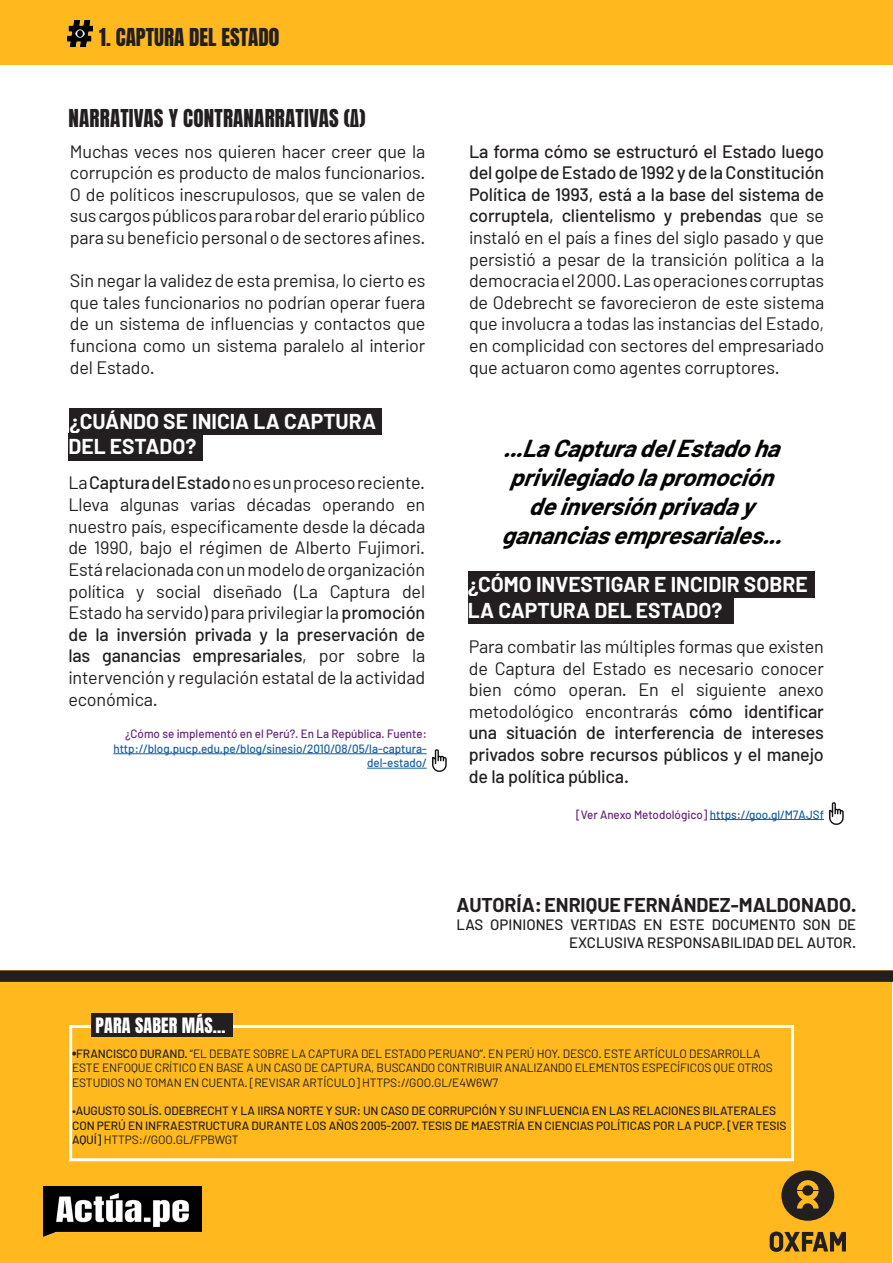
<style>
.page{position:relative;width:893px;height:1263px;background:#fff}
.page>*{position:absolute;margin:0;border:0;box-sizing:border-box;transform-origin:0 0}
.t1{font:italic 700 24px/28.8px "Barlow";color:#040503;text-align:center}
.t2{font:700 21px/25.3px "Barlow";color:#fff}
.t3{font:21px "Anton";letter-spacing:.01em;color:#231f20}
.t4{font:700 19.5px "Barlow";color:#231f20}
.t5{font:18px/21.6px "Barlow";letter-spacing:-.01em;color:#231f20;text-align:justify}
.t6{font:18px "Anton";letter-spacing:.01em;color:#fff}
.t7{font:500 15px/18px "Barlow";color:#231f20;text-align:right}
.t8{font:12px/14.4px "Barlow";letter-spacing:-.01em;color:#231f20}
.t9{font:500 12px/14.4px "Barlow";letter-spacing:-.01em;color:#231f20}
.t10{font:500 12px "Barlow";color:#66227b}
.t11{font:500 12px/14.4px "Barlow";color:#175d9e;text-align:right}
.s1{font-weight:500}
.s2{color:#175d9e}
.s3{font-family:"Anton"}
.s4{font-weight:400}
</style>
<div class="page">
<div style="left:1px;top:970px;width:891px;height:293px;background:#ffb81e"></div>
<svg style="left:781px;top:1170px;width:53px;height:51px"></svg>
<svg style="left:770px;top:1231px;width:76px;height:21px"></svg>
<div style="left:1px;top:971px;width:891px;height:10px;background:#231f20"></div>
<div style="left:0;top:970px;width:893px;height:12px;border:2px solid #231f20"></div>
<div style="left:69px;top:1025px;width:725px;height:136px;border:3px solid #fff"></div>
<img style="left:432px;top:749px;width:15px;height:24px">
<img style="left:829px;top:802px;width:15px;height:24px">
<div style="left:91px;top:1013px;width:142px;height:23px;background:#231f20"></div>
<img style="left:43px;top:1186px;width:159px;height:51px">
<div style="left:0;top:0;width:893px;height:65px;background:#ffb81e"></div>
<img style="left:68px;top:21px;width:25px;height:26px">
<div style="left:69px;top:408px;width:313px;height:27px;background:#231f20"></div>
<div style="left:468px;top:571px;width:346px;height:27px;background:#231f20"></div>
<div style="left:468px;top:597px;width:265px;height:27px;background:#231f20"></div>
<div style="left:68px;top:433px;width:135px;height:27px;background:#231f20"></div>
<hr style="left:710px;top:819px;width:114px;height:1px;background:#175d9e">
<hr style="left:113px;top:753px;width:314px;height:1px;background:#175d9e">
<hr style="left:367px;top:768px;width:60px;height:1px;background:#175d9e">
<p class="t3" style="left:99px;top:26px;width:181px">1. CAPTURA DEL ESTAD0</p>
<p class="t3" style="left:69px;top:107px;width:298px">NARRATIVAS Y CONTRANARRATIVAS (∆)</p>
<p class="t5" style="left:70px;top:140px;width:357px">Muchas veces nos quieren hacer creer que la corrupción es producto de malos funcionarios.<br>O de políticos inescrupulosos, que se valen de sus cargos públicos para robar del erario público para su beneficio personal o de sectores afines.</p>
<p class="t5" style="left:70px;top:269px;width:357px">Sin negar la validez de esta premisa, lo cierto es que tales funcionarios no podrían operar fuera de un sistema de influencias y contactos que funciona como un sistema paralelo al interior del Estado.</p>
<p class="t2" style="left:69px;top:408px;width:308px">¿CUÁNDO SE INICIA LA CAPTURA</p>
<p class="t2" style="left:68px;top:434px;width:129px">DEL ESTADO?</p>
<p class="t5" style="left:68px;top:472px;width:358px">La <span class="s1">Captura del Estado</span> no es un proceso reciente.<br>Lleva algunas varias décadas operando en nuestro país, específicamente desde la década de 1990, bajo el régimen de Alberto Fujimori.<br>Está relacionada con un modelo de organización política y social diseñado (La Captura del Estado ha servido) para privilegiar la <span class="s1">promoción de la inversión privada y la preservación de las ganancias empresariales</span>, por sobre la intervención y regulación estatal de la actividad económica.</p>
<p class="t10" style="left:125px;top:727px;width:303px">¿Cómo se implementó en el Perú?. En La República. Fuente:</p>
<p class="t11" style="left:113px;top:741px;width:315px">http://blog.pucp.edu.pe/blog/sinesio/2010/08/05/la-captura&shy;del-estado/</p>
<p class="t6" style="left:96px;top:1016px;width:131px">PARA SABER MÁS…</p>
<p class="t5" style="left:469px;top:140px;width:357px"><span class="s1">La forma cómo se estructuró el Estado luego del golpe de Estado de 1992 y de la Constitución Política de 1993, está a la base del sistema de corruptela, clientelismo y prebendas</span> que se instaló en el país a fines del siglo pasado y que persistió a pesar de la transición política a la democracia el 2000. Las operaciones corruptas de Odebrecht se favorecieron de este sistema que involucra a todas las instancias del Estado, en complicidad con sectores del empresariado que actuaron como agentes corruptores.</p>
<p class="t1" style="left:501px;top:434px;width:292px">...LaCapturadelEstadoha privilegiadolapromoción deinversiónprivaday gananciasempresariales...</p>
<p class="t2" style="left:468px;top:572px;width:341px">¿CÓMO INVESTIGAR E INCIDIR SOBRE<br>LA CAPTURA DEL ESTADO?</p>
<p class="t5" style="left:469px;top:635px;width:357px">Para combatir las múltiples formas que existen de Captura del Estado es necesario conocer bien cómo operan. En el siguiente anexo metodológico encontrarás <span class="s1">cómo identificar una situación de interferencia de intereses privados sobre recursos públicos y el manejo de la política pública.</span></p>
<p class="t10" style="left:576px;top:807px;width:249px">[Ver Anexo Metodológico] <span class="s2">https://goo.gl/M7AJSf</span></p>
<p class="t4" style="left:456px;top:893px;width:401px">AUTORÍA: ENRIQUE FERNÁNDEZ-MALDONADO.</p>
<p class="t7" style="left:456px;top:916px;width:401px">LAS OPINIONES VERTIDAS EN ESTE DOCUMENTO SON DE<br>EXCLUSIVA RESPONSABILIDAD DEL AUTOR.</p>
<p class="t8" style="left:72px;top:1046px;width:702px"><span class="s3">•</span><span class="s1">FRANCISCO DURAND.</span> “EL DEBATE SOBRE LA CAPTURA DEL ESTADO PERUANO”. EN PERÚ HOY. DESCO. ESTE ARTÍCULO DESARROLLA<br>ESTE ENFOQUE CRÍTICO EN BASE A UN CASO DE CAPTURA, BUSCANDO CONTRIBUIR ANALIZANDO ELEMENTOS ESPECÍFICOS QUE OTROS<br>ESTUDIOS NO TOMAN EN CUENTA. [REVISAR ARTÍCULO] HTTPS://GOO.GL/E4W6W7</p>
<p class="t9" style="left:72px;top:1103px;width:716px">•AUGUSTO SOLÍS. ODEBRECHT Y LA IIRSA NORTE Y SUR: UN CASO DE CORRUPCIÓN Y SU INFLUENCIA EN LAS RELACIONES BILATERALES<br>CON PERÚ EN INFRAESTRUCTURA DURANTE LOS AÑOS 2005-2007. TESIS DE MAESTRÍA EN CIENCIAS POLÍTICAS POR LA PUCP. [VER TESIS<br>AQUÍ] <span class="s4">HTTPS://GOO.GL/FPBWGT</span></p>
</div>
